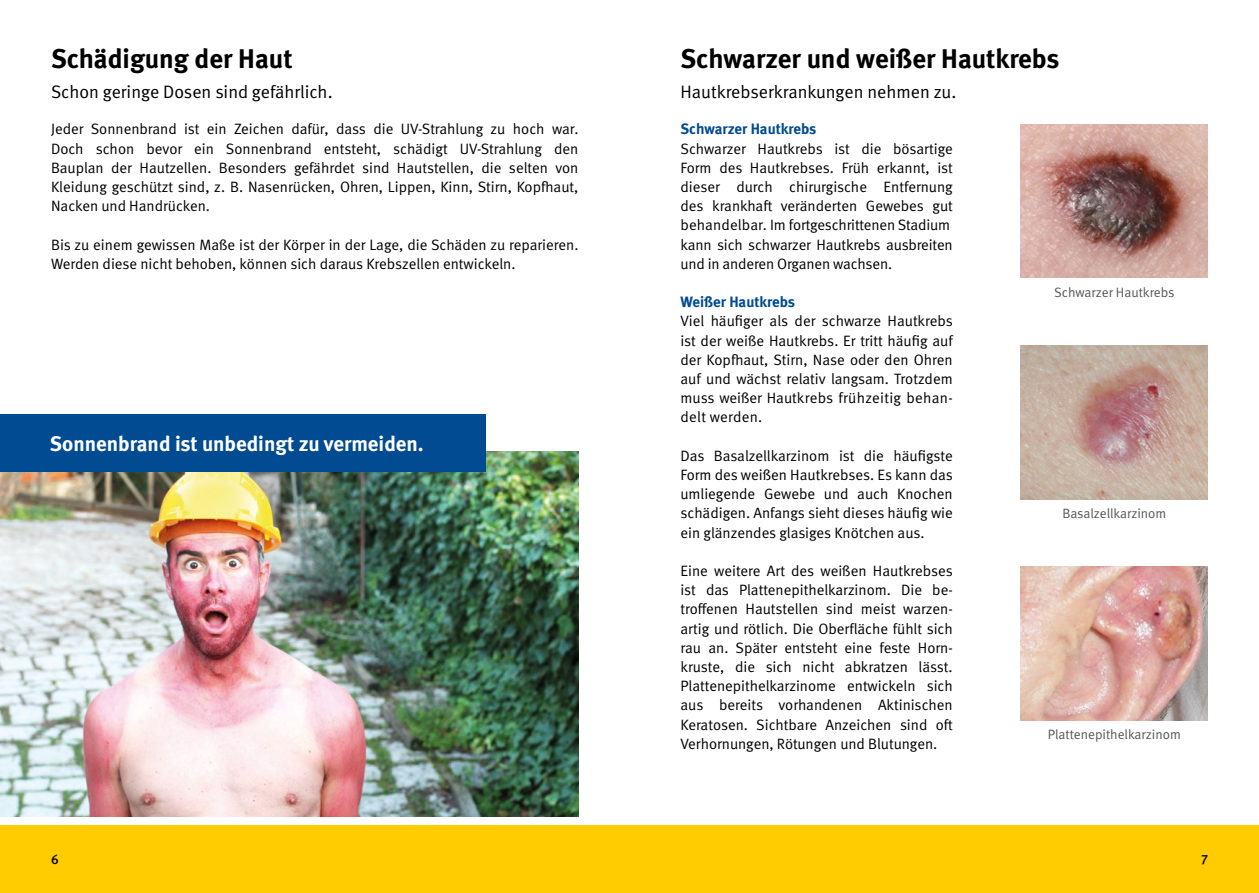
<style>
.page{position:relative;width:1259px;height:893px;background:#fff}
.page>*{position:absolute;margin:0;border:0;box-sizing:border-box;transform-origin:0 0}
.t1{font:700 27px "DGUV Meta";color:#000}
.t2{font:700 21px "DGUV Meta";color:#fff}
.t3{font:18px "DGUV Meta";color:#000}
.t4{font:15px/19.2px "DGUV Meta";color:#000;text-align:justify}
.t5{font:700 15px "DGUV Meta";color:#004b91}
.t6{font:13.5px "DGUV Meta";color:#575756}
.t7{font:500 13.5px "DGUV Meta";color:#000}
</style>
<div class="page">
<img style="left:0;top:451px;width:578px;height:365px">
<div style="left:0;top:414px;width:486px;height:58px;background:#004b91"></div>
<img style="left:1020px;top:566px;width:188px;height:154px">
<img style="left:1020px;top:125px;width:188px;height:153px">
<img style="left:1020px;top:345px;width:188px;height:154px">
<div style="left:0;top:825px;width:1259px;height:68px;background:#fecc00"></div>
<h2 class="t1" style="left:51px;top:43px;width:243px">Schädigung der Haut</h2>
<p class="t3" style="left:51px;top:82px;width:283px">Schon geringe Dosen sind gefährlich.</p>
<p class="t4" style="left:51px;top:120px;width:529px">Jeder Sonnenbrand ist ein Zeichen dafür, dass die UV-Strahlung zu hoch war.<br>Doch schon bevor ein Sonnenbrand entsteht, schädigt UV-Strahlung den Bauplan der Hautzellen. Besonders gefährdet sind Hautstellen, die selten von Kleidung geschützt sind, z. B. Nasenrücken, Ohren, Lippen, Kinn, Stirn, Kopfhaut, Nacken und Handrücken.</p>
<p class="t4" style="left:51px;top:235px;width:529px">Bis zu einem gewissen Maße ist der Körper in der Lage, die Schäden zu reparieren.<br>Werden diese nicht behoben, können sich daraus Krebszellen entwickeln.</p>
<p class="t2" style="left:50px;top:431px;width:375px">Sonnenbrand ist unbedingt zu vermeiden.</p>
<h2 class="t1" style="left:680px;top:43px;width:380px">Schwarzer und weißer Hautkrebs</h2>
<p class="t3" style="left:680px;top:82px;width:277px">Hautkrebserkrankungen nehmen zu.</p>
<h3 class="t5" style="left:680px;top:120px;width:137px">Schwarzer Hautkrebs</h3>
<p class="t4" style="left:680px;top:139px;width:274px;text-align:left">Schwarzer Hautkrebs ist die bösartige Form des Hautkrebses. Früh erkannt, ist dieser durch chirurgische Entfernung des krankhaft veränderten Gewebes gut behandelbar. Im fortgeschrittenen Stadium kann sich schwarzer Hautkrebs ausbreiten und in anderen Organen wachsen.</p>
<h3 class="t5" style="left:680px;top:293px;width:116px">Weißer Hautkrebs</h3>
<p class="t4" style="left:680px;top:312px;width:274px">Viel häufiger als der schwarze Hautkrebs ist der weiße Hautkrebs. Er tritt häufig auf der Kopfhaut, Stirn, Nase oder den Ohren auf und wächst relativ langsam. Trotzdem muss weißer Hautkrebs frühzeitig behan&shy;delt werden.</p>
<p class="t4" style="left:680px;top:446px;width:274px">Das Basalzellkarzinom ist die häufigste Form des weißen Hautkrebses. Es kann das umliegende Gewebe und auch Knochen schädigen. Anfangs sieht dieses häufig wie ein glänzendes glasiges Knötchen aus.</p>
<p class="t4" style="left:680px;top:562px;width:274px">Eine weitere Art des weißen Hautkrebses ist das Plattenepithelkarzinom. Die be&shy;troffenen Hautstellen sind meist warzen&shy;artig und rötlich. Die Oberfläche fühlt sich rau an. Später entsteht eine feste Horn&shy;kruste, die sich nicht abkratzen lässt.<br>Plattenepithelkarzinome entwickeln sich aus bereits vorhandenen Aktinischen Keratosen. Sichtbare Anzeichen sind oft Verhornungen, Rötungen und Blutungen.</p>
<p class="t6" style="left:1054px;top:284px;width:122px">Schwarzer Hautkrebs</p>
<p class="t6" style="left:1062px;top:506px;width:105px">Basalzellkarzinom</p>
<p class="t6" style="left:1048px;top:726px;width:134px">Plattenepithelkarzinom</p>
<p class="t7" style="left:51px;top:851px;width:9px">6</p>
<p class="t7" style="left:1201px;top:851px;width:8px">7</p>
</div>
